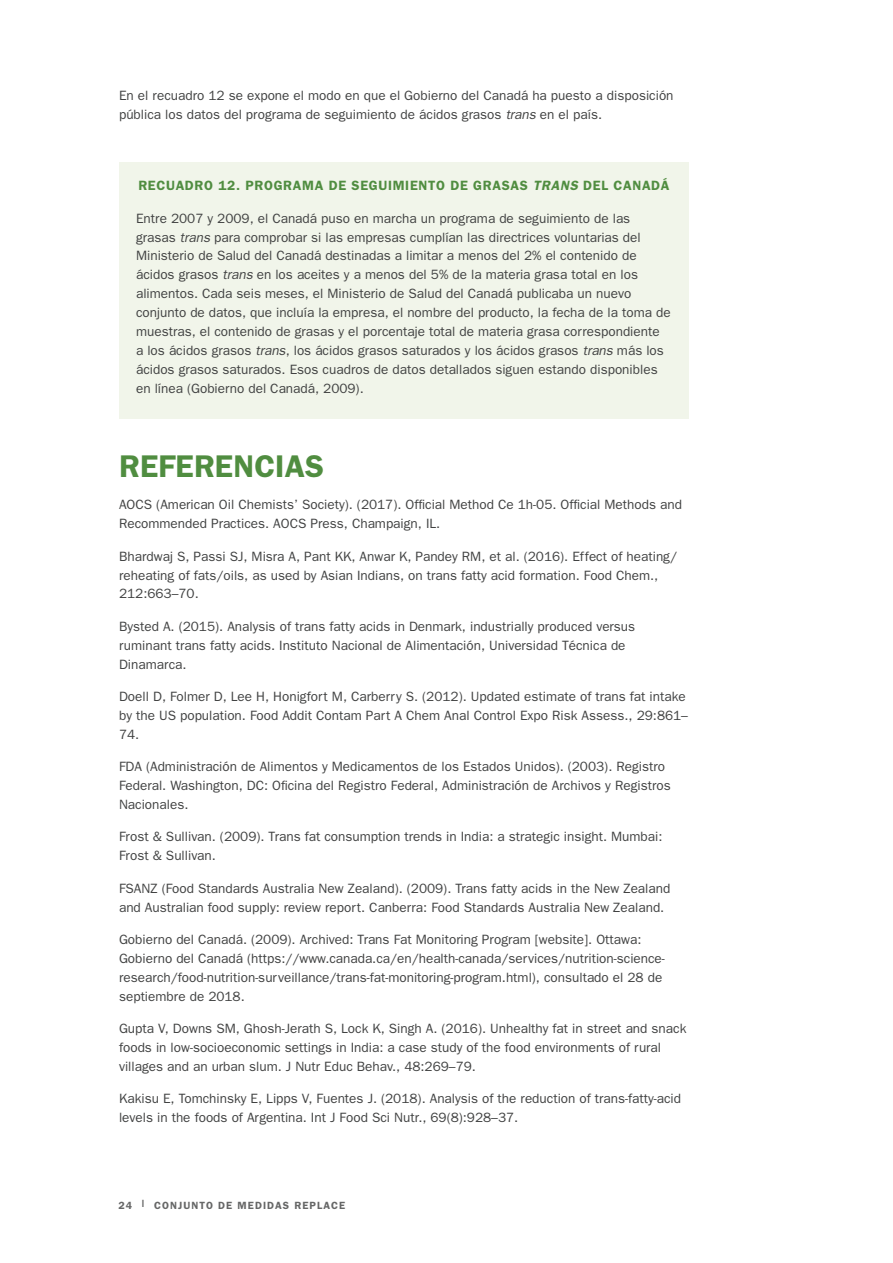
<style>
.page{position:relative;width:893px;height:1263px;background:#fff}
.page>*{position:absolute;margin:0;border:0;box-sizing:border-box;transform-origin:0 0}
.t1{font:600 31.5px "Franklin Gothic";letter-spacing:.005em;color:#508d40}
.t2{font:13.5px/18.9px "Franklin Gothic";color:#414242}
.t3{font:600 13.5px "Franklin Gothic";letter-spacing:.05em;color:#508d40}
.t4{font:600 10.5px "Franklin Gothic";letter-spacing:.1em;color:#666767}
.s1{font-style:italic}
</style>
<div class="page">
<div style="left:119px;top:162px;width:570px;height:257px;background:#f1f5ea"></div>
<p class="t2" style="left:119px;top:86px;width:556px">En el recuadro 12 se expone el modo en que el Gobierno del Canadá ha puesto a disposición pública los datos del programa de seguimiento de ácidos grasos <span class="s1">trans</span> en el país.</p>
<p class="t3" style="left:138px;top:178px;width:533px">RECUADRO 12. PROGRAMA DE SEGUIMIENTO DE GRASAS <span class="s1">TRANS</span> DEL CANADÁ</p>
<p class="t2" style="left:136px;top:208px;width:536px">Entre 2007 y 2009, el Canadá puso en marcha un programa de seguimiento de las grasas <span class="s1">trans</span> para comprobar si las empresas cumplían las directrices voluntarias del Ministerio de Salud del Canadá destinadas a limitar a menos del 2% el contenido de ácidos grasos <span class="s1">trans</span> en los aceites y a menos del 5% de la materia grasa total en los alimentos. Cada seis meses, el Ministerio de Salud del Canadá publicaba un nuevo conjunto de datos, que incluía la empresa, el nombre del producto, la fecha de la toma de muestras, el contenido de grasas y el porcentaje total de materia grasa correspondiente<br>a los ácidos grasos <span class="s1">trans</span>, los ácidos grasos saturados y los ácidos grasos <span class="s1">trans</span> más los ácidos grasos saturados. Esos cuadros de datos detallados siguen estando disponibles en línea (Gobierno del Canadá, 2009).</p>
<h1 class="t1" style="left:119px;top:447px;width:207px">REFERENCIAS</h1>
<p class="t2" style="left:119px;top:495px;width:564px">AOCS (American Oil Chemists’ Society). (2017). Official Method Ce 1h-05. Official Methods and<br>Recommended Practices. AOCS Press, Champaign, IL.</p>
<p class="t2" style="left:119px;top:546px;width:559px">Bhardwaj S, Passi SJ, Misra A, Pant KK, Anwar K, Pandey RM, et al. (2016). Effect of heating/ reheating of fats/oils, as used by Asian Indians, on trans fatty acid formation. Food Chem.,<br>212:663–70.</p>
<p class="t2" style="left:119px;top:616px;width:518px">Bysted A. (2015). Analysis of trans fatty acids in Denmark, industrially produced versus ruminant trans fatty acids. Instituto Nacional de Alimentación, Universidad Técnica de<br>Dinamarca.</p>
<p class="t2" style="left:119px;top:687px;width:570px">Doell D, Folmer D, Lee H, Honigfort M, Carberry S. (2012). Updated estimate of trans fat intake by the US population. Food Addit Contam Part A Chem Anal Control Expo Risk Assess., 29:861–<br>74.</p>
<p class="t2" style="left:119px;top:757px;width:553px">FDA (Administración de Alimentos y Medicamentos de los Estados Unidos). (2003). Registro<br>Federal. Washington, DC: Oficina del Registro Federal, Administración de Archivos y Registros<br>Nacionales.</p>
<p class="t2" style="left:119px;top:827px;width:545px">Frost &amp; Sullivan. (2009). Trans fat consumption trends in India: a strategic insight. Mumbai:<br>Frost &amp; Sullivan.</p>
<p class="t2" style="left:119px;top:878px;width:553px">FSANZ (Food Standards Australia New Zealand). (2009). Trans fatty acids in the New Zealand and Australian food supply: review report. Canberra: Food Standards Australia New Zealand.</p>
<p class="t2" style="left:119px;top:930px;width:547px">Gobierno del Canadá. (2009). Archived: Trans Fat Monitoring Program [website]. Ottawa:<br>Gobierno del Canadá (https://www.canada.ca/en/health-canada/services/nutrition-science&shy;research/food-nutrition-surveillance/trans-fat-monitoring-program.html), consultado el 28 de septiembre de 2018.</p>
<p class="t2" style="left:119px;top:1019px;width:569px">Gupta V, Downs SM, Ghosh-Jerath S, Lock K, Singh A. (2016). Unhealthy fat in street and snack foods in low-socioeconomic settings in India: a case study of the food environments of rural villages and an urban slum. J Nutr Educ Behav., 48:269–79.</p>
<p class="t2" style="left:119px;top:1089px;width:563px">Kakisu E, Tomchinsky E, Lipps V, Fuentes J. (2018). Analysis of the reduction of trans-fatty-acid levels in the foods of Argentina. Int J Food Sci Nutr., 69(8):928–37.</p>
<p class="t4" style="left:119px;top:1199px;width:228px">24 | CONJUNTO DE MEDIDAS REPLACE</p>
</div>
